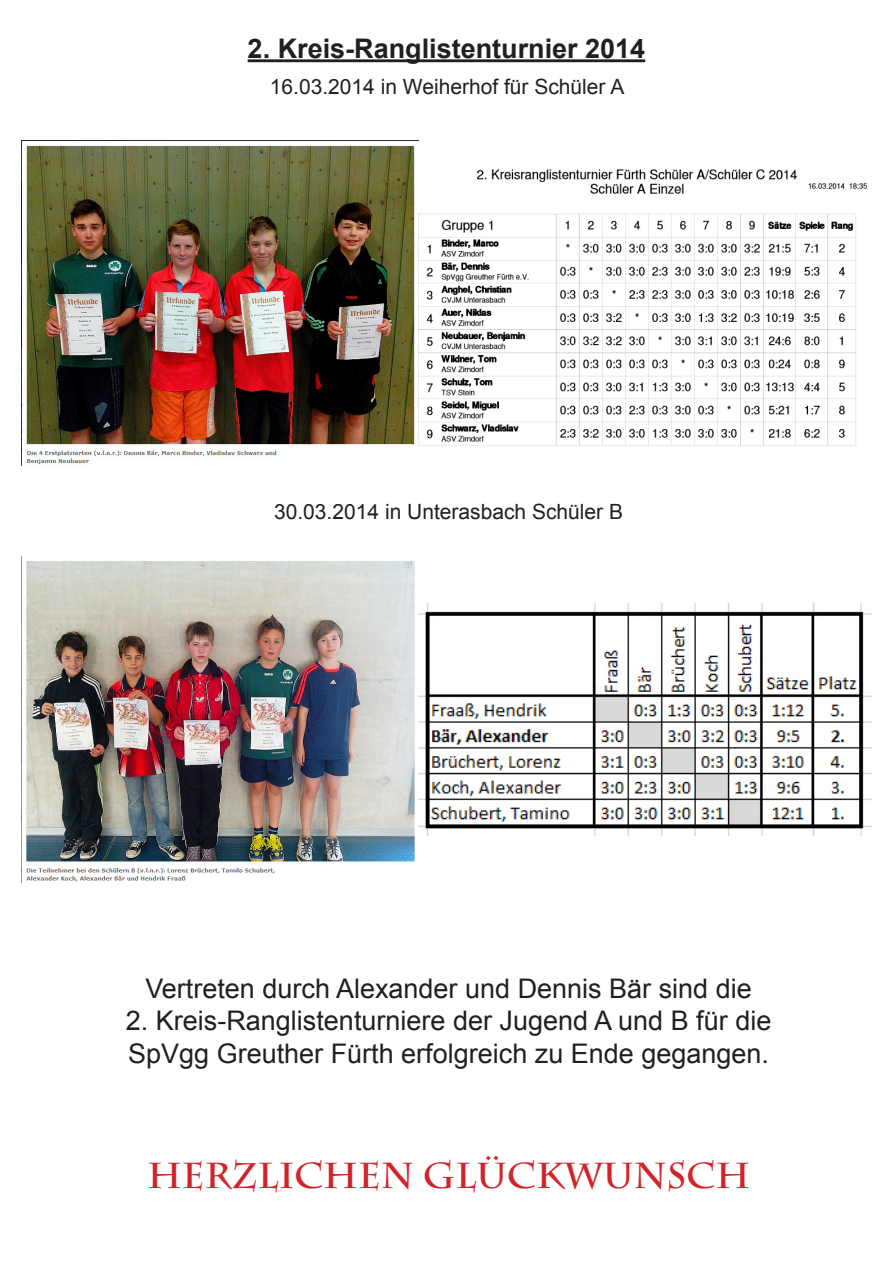
<style>
.page{position:relative;width:893px;height:1263px;background:#fff}
.page>*{position:absolute;margin:0;border:0;box-sizing:border-box;transform-origin:0 0}
.t1{font:700 36px "Charlemagne Std";color:#d1232a}
.t2{font:27px/32.4px "Arial";color:#231f20}
.t3{font:700 27px "Arial";color:#231f20}
.t4{font:21px "Arial";color:#231f20}
</style>
<div class="page">
<hr style="left:248px;top:59px;width:397px;height:3px;background:#231f20">
<img style="left:21px;top:140px;width:398px;height:326px">
<img style="left:419px;top:169px;width:449px;height:277px">
<img style="left:21px;top:556px;width:398px;height:326px">
<img style="left:419px;top:603px;width:453px;height:232px">
<p class="t3" style="left:248px;top:30px;width:399px">2. Kreis-Ranglistenturnier 2014</p>
<p class="t4" style="left:270px;top:72px;width:356px">16.03.2014 in Weiherhof für Schüler A</p>
<p class="t4" style="left:274px;top:498px;width:351px">30.03.2014 in Unterasbach Schüler B</p>
<p class="t2" style="left:145px;top:972px;width:608px">Vertreten durch Alexander und Dennis Bär sind die</p>
<p class="t2" style="left:126px;top:1005px;width:647px">2. Kreis-Ranglistenturniere der Jugend A und B für die<br>SpVgg Greuther Fürth erfolgreich zu Ende gegangen.</p>
<p class="t1" style="left:147px;top:1155px;width:605px">HERZLICHEN GLÜCKWUNSCH</p>
</div>
